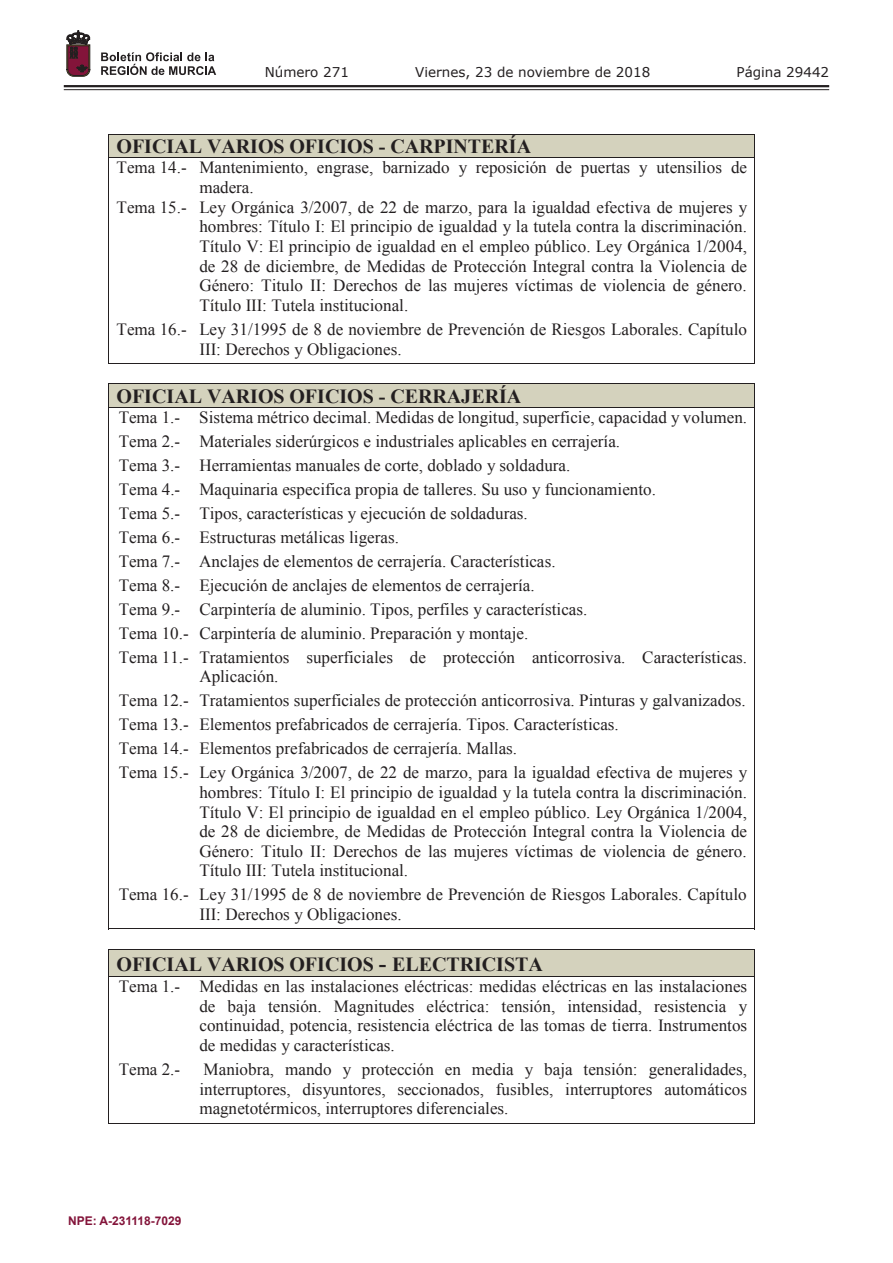
<style>
.page{position:relative;width:893px;height:1263px;background:#fff}
.page>*{position:absolute;margin:0;border:0;box-sizing:border-box;transform-origin:0 0}
.t1{font:700 19.95px "Times New Roman";color:#231f20}
.t2{font:17.1px/24px "Times New Roman";color:#231f20}
.t3{font:13.5px "Verdana";color:#231f20}
.t4{font:700 12px "Arial";color:#83143a}
.s1{font-size:22.8px}
</style>
<div class="page">
<hr style="left:64px;top:85px;width:765px;height:2px;background:#231f20">
<hr style="left:64px;top:89px;width:765px;height:1px;background:#231f20">
<svg style="left:101px;top:52px;width:115px;height:23px"></svg>
<svg style="left:67px;top:31px;width:23px;height:45px"></svg>
<div style="left:109px;top:134px;width:646px;height:23px;background:#d4d2bd"></div>
<hr style="left:109px;top:134px;width:646px;height:1px;background:#231f20">
<hr style="left:109px;top:157px;width:646px;height:1px;background:#231f20">
<hr style="left:109px;top:158px;width:1px;height:206px;background:#231f20">
<hr style="left:109px;top:363px;width:646px;height:1px;background:#231f20">
<hr style="left:755px;top:158px;width:1px;height:206px;background:#231f20">
<div style="left:109px;top:384px;width:646px;height:23px;background:#d4d2bd"></div>
<hr style="left:109px;top:383px;width:646px;height:1px;background:#231f20">
<hr style="left:109px;top:407px;width:646px;height:1px;background:#231f20">
<hr style="left:109px;top:408px;width:1px;height:521px;background:#231f20">
<hr style="left:109px;top:929px;width:646px;height:1px;background:#231f20">
<hr style="left:755px;top:408px;width:1px;height:521px;background:#231f20">
<div style="left:109px;top:950px;width:646px;height:26px;background:#d4d2bd"></div>
<hr style="left:109px;top:949px;width:646px;height:1px;background:#231f20">
<hr style="left:109px;top:976px;width:646px;height:1px;background:#231f20">
<hr style="left:109px;top:976px;width:1px;height:147px;background:#231f20">
<hr style="left:109px;top:1123px;width:646px;height:1px;background:#231f20">
<hr style="left:755px;top:976px;width:1px;height:147px;background:#231f20">
<p class="t3" style="left:265px;top:62px;width:86px">Número 271</p>
<p class="t3" style="left:415px;top:62px;width:237px">Viernes, 23 de noviembre de 2018</p>
<p class="t3" style="left:736px;top:62px;width:94px">Página 29442</p>
<p class="t1" style="left:117px;top:132px;width:416px">OFICIAL VARIOS OFICIOS - CARPINTERÍA</p>
<p class="t2" style="left:117px;top:155px;width:632px">Tema 14.- Mantenimiento, engrase, barnizado y reposición de puertas y utensilios de</p>
<p class="t2" style="left:199px;top:175px;width:56px">madera.</p>
<p class="t2" style="left:117px;top:194px;width:632px">Tema 15.- Ley Orgánica 3/2007, de 22 de marzo, para la igualdad efectiva de mujeres y</p>
<p class="t2" style="left:199px;top:214px;width:549px">hombres: Título I: El principio de igualdad y la tutela contra la discriminación.</p>
<p class="t2" style="left:199px;top:234px;width:549px">Título V: El principio de igualdad en el empleo público. Ley Orgánica 1/2004,</p>
<p class="t2" style="left:199px;top:253px;width:549px">de 28 de diciembre, de Medidas de Protección Integral contra la Violencia de</p>
<p class="t2" style="left:199px;top:273px;width:549px">Género: Titulo II: Derechos de las mujeres víctimas de violencia de género.</p>
<p class="t2" style="left:199px;top:293px;width:210px">Título III: Tutela institucional.</p>
<p class="t2" style="left:199px;top:319px;width:549px;line-height:19.6px;text-indent:-83px">Tema 16.- Ley 31/1995 de 8 de noviembre de Prevención de Riesgos Laborales. Capítulo<br>III: Derechos y Obligaciones.</p>
<p class="t1" style="left:117px;top:382px;width:406px">OFICIAL VARIOS OFICIOS - CERRAJERÍA</p>
<p class="t2" style="left:119px;top:405px;width:630px">Tema 1.- Sistema métrico decimal. Medidas de longitud, superficie, capacidad y volumen.<br>Tema 2.- Materiales siderúrgicos e industriales aplicables en cerrajería.<br>Tema 3.- Herramientas manuales de corte, doblado y soldadura.<br>Tema 4.- Maquinaria especifica propia de talleres. Su uso y funcionamiento.<br>Tema 5.- Tipos, características y ejecución de soldaduras.<br>Tema 6.- Estructuras metálicas ligeras.<br>Tema 7.- Anclajes de elementos de cerrajería. Características.<br>Tema 8.- Ejecución de anclajes de elementos de cerrajería.<br>Tema 9.- Carpintería de aluminio. Tipos, perfiles y características.<br>Tema 10.- Carpintería de aluminio. Preparación y montaje.<br>Tema 11.- Tratamientos superficiales de protección anticorrosiva. Características.</p>
<p class="t2" style="left:119px;top:664px;width:630px;text-indent:81px">Aplicación.<br>Tema 12.- Tratamientos superficiales de protección anticorrosiva. Pinturas y galvanizados.<br>Tema 13.- Elementos prefabricados de cerrajería. Tipos. Características.<br>Tema 14.- Elementos prefabricados de cerrajería. Mallas.<br>Tema 15.- Ley Orgánica 3/2007, de 22 de marzo, para la igualdad efectiva de mujeres y</p>
<p class="t2" style="left:199px;top:782px;width:549px;line-height:19.6px;text-align:justify">hombres: Título I: El principio de igualdad y la tutela contra la discriminación.<br>Título V: El principio de igualdad en el empleo público. Ley Orgánica 1/2004, de 28 de diciembre, de Medidas de Protección Integral contra la Violencia de Género: Titulo II: Derechos de las mujeres víctimas de violencia de género.<br>Título III: Tutela institucional.</p>
<p class="t2" style="left:199px;top:884px;width:549px;line-height:19.6px;text-indent:-81px">Tema 16.- Ley 31/1995 de 8 de noviembre de Prevención de Riesgos Laborales. Capítulo<br>III: Derechos y Obligaciones.</p>
<p class="t1" style="left:117px;top:950px;width:428px">OFICIAL VARIOS OFICIOS <span class="s1">-</span> ELECTRICISTA</p>
<p class="t2" style="left:199px;top:976px;width:549px;line-height:19.6px;text-align:justify;text-indent:-81px">Tema 1.- Medidas en las instalaciones eléctricas: medidas eléctricas en las instalaciones de baja tensión. Magnitudes eléctrica: tensión, intensidad, resistencia y continuidad, potencia, resistencia eléctrica de las tomas de tierra. Instrumentos de medidas y características.</p>
<p class="t2" style="left:119px;top:1056px;width:63px">Tema 2.-</p>
<p class="t2" style="left:199px;top:1059px;width:549px;line-height:19.6px;text-align:justify">Maniobra, mando y protección en media y baja tensión: generalidades, interruptores, disyuntores, seccionados, fusibles, interruptores automáticos magnetotérmicos, interruptores diferenciales.</p>
<p class="t4" style="left:68px;top:1212px;width:115px">NPE: A-231118-7029</p>
</div>
